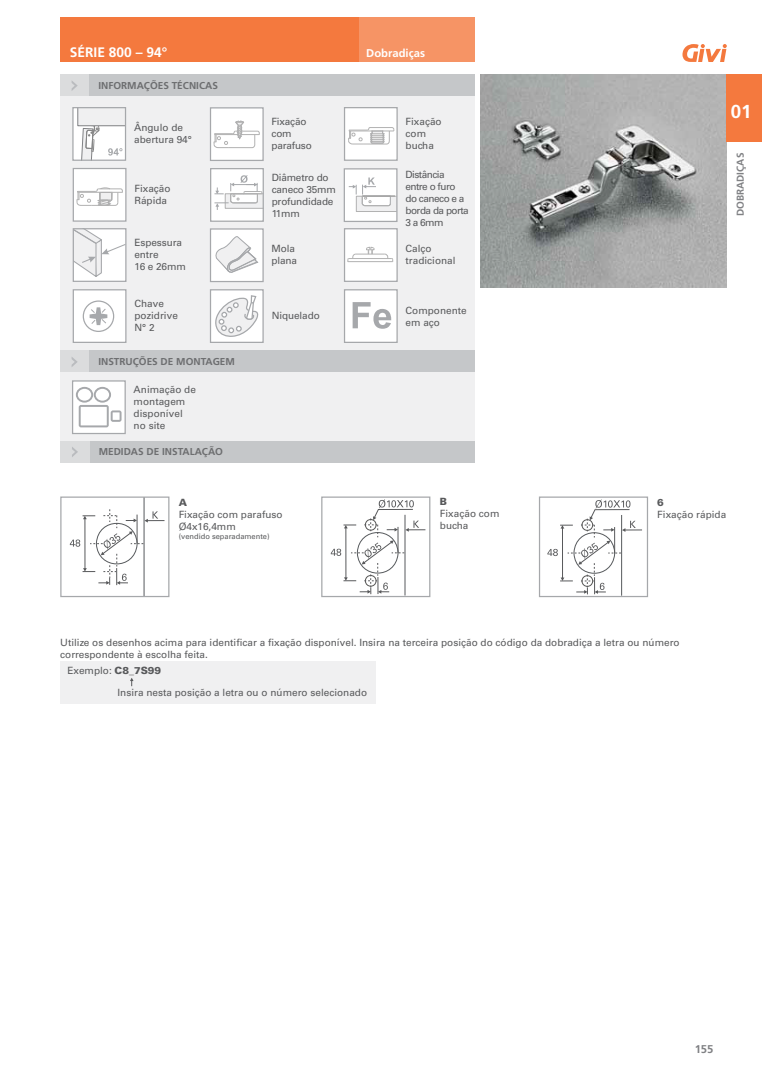
<style>
.page{position:relative;width:780px;height:1088px;background:#fff}
.page>*{position:absolute;margin:0;border:0;box-sizing:border-box;transform-origin:0 0}
.t1{font:700 18.75px "Frutiger LT Std";color:#fff}
.t2{font:700 13.75px "Frutiger LT Std";color:#fff}
.t3{font:700 11.25px "Frutiger LT Std";color:#fff}
.t4{font:700 11.25px "Frutiger LT Std";color:#808184}
.t5{font:10px/12px "Univers LT Std";color:#58595b}
.t6{font:10px/12px "Univers LT Std";letter-spacing:-.02em;color:#58595b}
.t7{font:700 10px "Frutiger LT Std";color:#6d6e70}
.t8{font:10px/12px "Univers LT Std";letter-spacing:-.05em;color:#58595b}
.t9{font:700 10px "Frutiger LT Std";color:#808184}
.t10{font:900 10px "Univers LT Std";color:#58595b}
.t11{font:7.5px "Univers LT Std";color:#58595b}
.s1{font-weight:900}
</style>
<div class="page">
<div style="left:60px;top:75px;width:415px;height:366px;background:#f0f0f1"></div>
<svg style="left:682px;top:44px;width:44px;height:18px"></svg>
<div style="left:88px;top:75px;width:387px;height:21px;background:#c5c7c9"></div>
<div style="left:60px;top:75px;width:29px;height:21px;background:#dbdcdd"></div>
<svg style="left:72px;top:81px;width:6px;height:10px"></svg>
<div style="left:88px;top:441px;width:387px;height:21px;background:#c5c7c9"></div>
<div style="left:60px;top:441px;width:29px;height:21px;background:#dbdcdd"></div>
<svg style="left:72px;top:447px;width:6px;height:10px"></svg>
<div style="left:60px;top:18px;width:415px;height:44px;background:#f4793e"></div>
<div style="left:360px;top:18px;width:115px;height:44px;background:#f69465"></div>
<div style="left:73px;top:108px;width:52px;height:52px;background:#fff"></div>
<svg style="left:77px;top:109px;width:47px;height:50px"></svg>
<div style="left:72px;top:107px;width:54px;height:54px;border:1px solid #a6a8ab"></div>
<div style="left:73px;top:229px;width:53px;height:52px;background:#fff"></div>
<svg style="left:75px;top:229px;width:52px;height:49px"></svg>
<div style="left:73px;top:228px;width:53px;height:54px;border:1px solid #a6a8ab"></div>
<div style="left:211px;top:169px;width:52px;height:52px;background:#fff"></div>
<svg style="left:214px;top:175px;width:48px;height:35px"></svg>
<div style="left:210px;top:168px;width:54px;height:54px;border:1px solid #a6a8ab"></div>
<div style="left:344px;top:169px;width:53px;height:52px;background:#fff"></div>
<div style="left:356px;top:196px;width:41px;height:15px;background:#f0f0f1"></div>
<div style="left:356px;top:196px;width:41px;height:16px;border:1px solid #b2b2b2"></div>
<svg style="left:349px;top:177px;width:42px;height:29px"></svg>
<div style="left:344px;top:168px;width:53px;height:54px;border:1px solid #a6a8ab"></div>
<div style="left:210px;top:290px;width:53px;height:52px;background:#fff"></div>
<svg style="left:215px;top:295px;width:43px;height:42px"></svg>
<div style="left:210px;top:289px;width:54px;height:54px;border:1px solid #a6a8ab"></div>
<div style="left:73px;top:168px;width:53px;height:53px;background:#fff"></div>
<svg style="left:76px;top:187px;width:47px;height:19px"></svg>
<div style="left:73px;top:168px;width:53px;height:54px;border:1px solid #a6a8ab"></div>
<div style="left:73px;top:290px;width:53px;height:52px;background:#fff"></div>
<div style="left:83px;top:300px;width:31px;height:32px;border:1px solid #a6a8ab;border-radius:50%"></div>
<svg style="left:90px;top:307px;width:17px;height:18px"></svg>
<div style="left:73px;top:289px;width:53px;height:54px;border:1px solid #a6a8ab"></div>
<div style="left:344px;top:108px;width:53px;height:52px;background:#fff"></div>
<svg style="left:348px;top:127px;width:46px;height:18px"></svg>
<div style="left:344px;top:107px;width:53px;height:54px;border:1px solid #a6a8ab"></div>
<div style="left:344px;top:290px;width:53px;height:52px;background:#fff"></div>
<svg style="left:352px;top:302px;width:39px;height:27px"></svg>
<div style="left:344px;top:289px;width:53px;height:54px;border:1px solid #a6a8ab"></div>
<div style="left:344px;top:229px;width:53px;height:52px;background:#fff"></div>
<svg style="left:347px;top:247px;width:46px;height:16px"></svg>
<div style="left:344px;top:228px;width:53px;height:54px;border:1px solid #a6a8ab"></div>
<div style="left:210px;top:108px;width:53px;height:52px;background:#fff"></div>
<svg style="left:213px;top:120px;width:47px;height:28px"></svg>
<div style="left:210px;top:107px;width:54px;height:54px;border:1px solid #a6a8ab"></div>
<div style="left:210px;top:229px;width:53px;height:52px;background:#fff"></div>
<svg style="left:215px;top:236px;width:44px;height:37px"></svg>
<div style="left:210px;top:228px;width:54px;height:54px;border:1px solid #a6a8ab"></div>
<div style="left:73px;top:381px;width:52px;height:52px;background:#fff"></div>
<svg style="left:76px;top:387px;width:45px;height:40px"></svg>
<div style="left:96px;top:389px;width:13px;height:12px;background:#fff;border-radius:50%"></div>
<div style="left:78px;top:389px;width:13px;height:12px;background:#fff;border-radius:50%"></div>
<div style="left:72px;top:380px;width:54px;height:54px;border:1px solid #a6a8ab"></div>
<hr style="left:144px;top:497px;width:1px;height:99px;background:#575a5d">
<svg style="left:70px;top:509px;width:94px;height:76px"></svg>
<div style="left:60px;top:496px;width:109px;height:101px;border:1px solid #a6a8ab"></div>
<svg style="left:331px;top:499px;width:94px;height:99px"></svg>
<div style="left:321px;top:496px;width:109px;height:101px;border:1px solid #a6a8ab"></div>
<svg style="left:547px;top:499px;width:95px;height:99px"></svg>
<div style="left:539px;top:496px;width:109px;height:101px;border:1px solid #a6a8ab"></div>
<div style="left:88px;top:351px;width:387px;height:21px;background:#c5c7c9"></div>
<div style="left:60px;top:351px;width:29px;height:21px;background:#dbdcdd"></div>
<svg style="left:72px;top:357px;width:6px;height:10px"></svg>
<img style="left:480px;top:74px;width:246px;height:213px">
<div style="left:60px;top:661px;width:316px;height:43px;background:#f0f0f1"></div>
<svg style="left:130px;top:678px;width:3px;height:8px"></svg>
<div style="left:726px;top:74px;width:36px;height:68px;background:#f4793e"></div>
<h2 class="t2" style="left:70px;top:44px;width:99px">SÉRIE 800 – 94°</h2>
<p class="t3" style="left:366px;top:47px;width:60px">Dobradiças</p>
<p class="t7" style="left:98px;top:80px;width:121px">INFORMAÇÕES TÉCNICAS</p>
<p class="t5" style="left:134px;top:122px;width:59px">Ângulo de abertura 94°</p>
<p class="t5" style="left:134px;top:183px;width:38px">Fixação<br>Rápida</p>
<p class="t5" style="left:134px;top:237px;width:53px">Espessura entre<br>16 e 26mm</p>
<p class="t5" style="left:134px;top:298px;width:45px">Chave pozidrive<br>N° 2</p>
<p class="t7" style="left:98px;top:356px;width:138px">INSTRUÇÕES DE MONTAGEM</p>
<p class="t5" style="left:134px;top:384px;width:64px">Animação de montagem disponível no site</p>
<p class="t7" style="left:99px;top:446px;width:126px">MEDIDAS DE INSTALAÇÃO</p>
<p class="t6" style="left:271px;top:116px;width:42px">Fixação com parafuso</p>
<p class="t5" style="left:405px;top:116px;width:38px">Fixação com bucha</p>
<p class="t6" style="left:272px;top:171px;width:66px">Diâmetro do caneco 35mm profundidade<br>11mm</p>
<p class="t8" style="left:405px;top:168px;width:65px">Distância entre o furo do caneco e a borda da porta<br>3 a 6mm</p>
<p class="t6" style="left:271px;top:243px;width:27px">Mola plana</p>
<p class="t5" style="left:272px;top:310px;width:50px">Niquelado</p>
<p class="t5" style="left:405px;top:243px;width:52px">Calço tradicional</p>
<p class="t5" style="left:405px;top:304px;width:63px">Componente em aço</p>
<p class="t10" style="left:179px;top:496px;width:10px">A</p>
<p class="t5" style="left:179px;top:508px;width:105px">Fixação com parafuso<br>Ø4x16,4mm</p>
<p class="t11" style="left:179px;top:532px;width:92px">(vendido separadamente)</p>
<p class="t10" style="left:440px;top:495px;width:9px">B</p>
<p class="t5" style="left:440px;top:507px;width:61px">Fixação com bucha</p>
<h1 class="t1" style="left:730px;top:101px;width:22px">01</h1>
<p class="t9" style="left:734px;top:216px;width:65px;rotate:-90deg">DOBRADIÇAS</p>
<p class="t10" style="left:657px;top:496px;width:8px">6</p>
<p class="t5" style="left:657px;top:508px;width:70px">Fixação rápida</p>
<p class="t5" style="left:60px;top:636px;width:621px">Utilize os desenhos acima para identificar a fixação disponível. Insira na terceira posição do código da dobradiça a letra ou número correspondente à escolha feita.</p>
<p class="t5" style="left:67px;top:664px;width:95px">Exemplo: <span class="s1">C8_7S99</span></p>
<p class="t5" style="left:117px;top:687px;width:251px">Insira nesta posição a letra ou o número selecionado</p>
<p class="t4" style="left:694px;top:1042px;width:20px">155</p>
</div>
